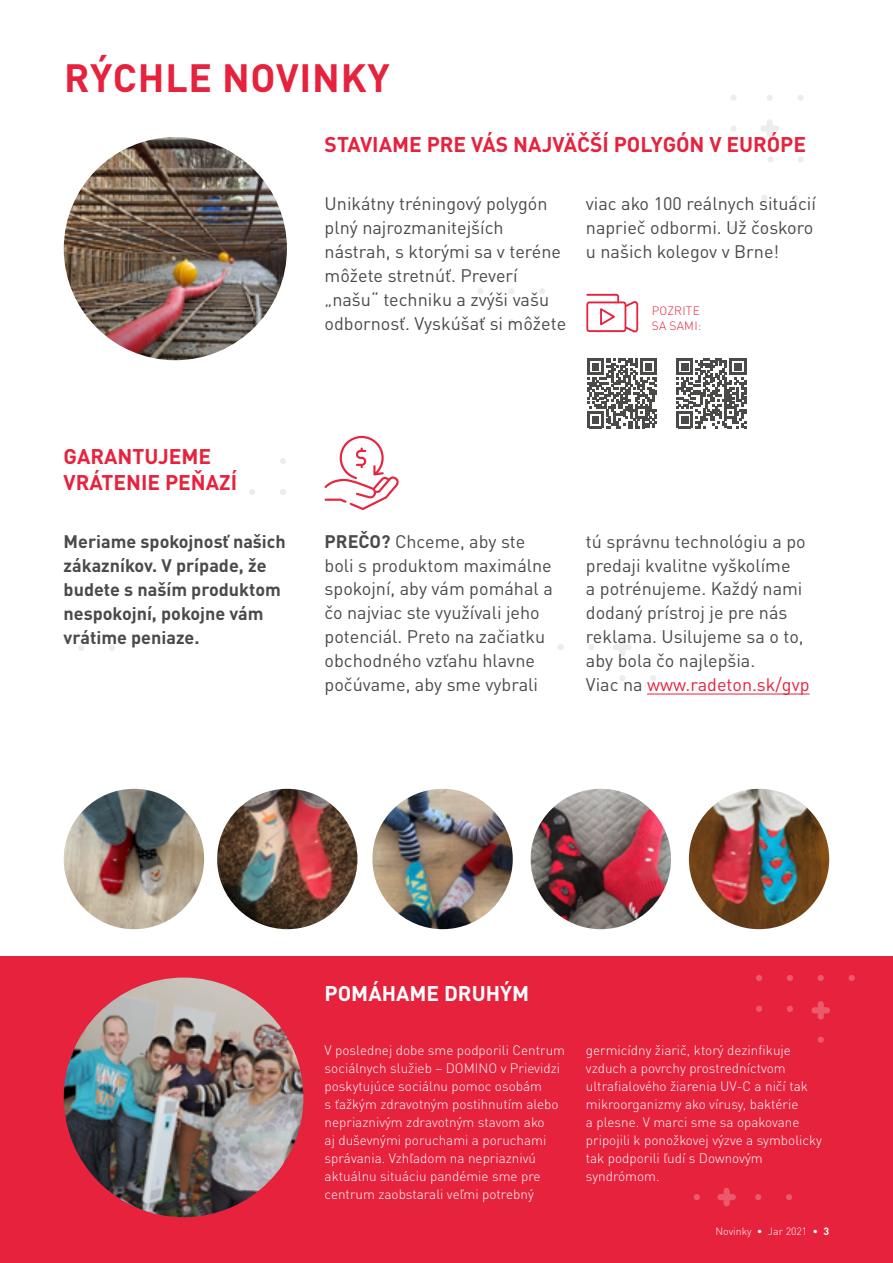
<style>
.page{position:relative;width:893px;height:1263px;background:#fff}
.page>*{position:absolute;margin:0;border:0;box-sizing:border-box;transform-origin:0 0}
.t1{font:700 39px "DIN Pro";letter-spacing:.02em;color:#e6223d}
.t2{font:700 21px/25.2px "DIN Pro";color:#e6223d}
.t3{font:700 21px "DIN Pro";color:#fff}
.t4{font:18px/24px "DIN Pro";color:#4a4a49}
.t5{font:700 18px/24px "DIN Pro";color:#4a4a49}
.t6{font:300 13.5px/18px "DIN Pro";color:#fff}
.t7{font:300 12px/15px "DIN Pro";letter-spacing:.02em;color:#e6223d}
.t8{font:300 10.5px "DIN Pro";color:#fff}
.s1{font-weight:700}
.s2{color:#e6223d}
</style>
<div class="page">
<div style="left:0;top:957px;width:893px;height:306px;background:#e6223d"></div>
<svg style="left:140px;top:614px;width:6px;height:6px"></svg>
<svg style="left:109px;top:614px;width:6px;height:6px"></svg>
<svg style="left:109px;top:645px;width:6px;height:6px"></svg>
<svg style="left:78px;top:645px;width:6px;height:6px"></svg>
<svg style="left:792px;top:195px;width:6px;height:6px"></svg>
<div style="left:797px;top:156px;width:7px;height:7px;background:#ededed;border-radius:50%"></div>
<div style="left:792px;top:225px;width:6px;height:7px;background:#ededed;border-radius:50%"></div>
<svg style="left:761px;top:195px;width:6px;height:6px"></svg>
<div style="left:761px;top:225px;width:6px;height:7px;background:#ededed;border-radius:50%"></div>
<div style="left:730px;top:225px;width:7px;height:7px;background:#ededed;border-radius:50%"></div>
<svg style="left:477px;top:319px;width:6px;height:6px"></svg>
<svg style="left:477px;top:288px;width:6px;height:6px"></svg>
<svg style="left:508px;top:319px;width:6px;height:6px"></svg>
<svg style="left:508px;top:288px;width:6px;height:6px"></svg>
<svg style="left:539px;top:288px;width:6px;height:6px"></svg>
<svg style="left:280px;top:458px;width:6px;height:6px"></svg>
<svg style="left:280px;top:489px;width:6px;height:6px"></svg>
<svg style="left:249px;top:489px;width:6px;height:6px"></svg>
<div style="left:557px;top:644px;width:7px;height:6px;background:#ededed;border-radius:50%"></div>
<div style="left:588px;top:644px;width:7px;height:6px;background:#ededed;border-radius:50%"></div>
<svg style="left:619px;top:675px;width:6px;height:6px"></svg>
<svg style="left:650px;top:675px;width:6px;height:6px"></svg>
<svg style="left:613px;top:638px;width:19px;height:18px"></svg>
<div style="left:797px;top:95px;width:7px;height:6px;background:#ededed;border-radius:50%"></div>
<svg style="left:767px;top:95px;width:6px;height:6px"></svg>
<div style="left:767px;top:156px;width:7px;height:7px;background:#ededed;border-radius:50%"></div>
<div style="left:730px;top:126px;width:7px;height:6px;background:#ededed;border-radius:50%"></div>
<div style="left:730px;top:95px;width:7px;height:6px;background:#ededed;border-radius:50%"></div>
<svg style="left:761px;top:119px;width:18px;height:19px"></svg>
<svg style="left:694px;top:1194px;width:6px;height:6px"></svg>
<svg style="left:755px;top:1194px;width:6px;height:6px"></svg>
<svg style="left:786px;top:1194px;width:6px;height:6px"></svg>
<svg style="left:717px;top:1188px;width:19px;height:18px"></svg>
<svg style="left:818px;top:975px;width:6px;height:6px"></svg>
<div style="left:818px;top:1036px;width:6px;height:7px;background:#ec586c;border-radius:50%"></div>
<svg style="left:756px;top:975px;width:6px;height:6px"></svg>
<svg style="left:756px;top:1006px;width:6px;height:6px"></svg>
<div style="left:848px;top:975px;width:7px;height:6px;background:#ec586c;border-radius:50%"></div>
<svg style="left:787px;top:975px;width:6px;height:6px"></svg>
<svg style="left:787px;top:1006px;width:6px;height:6px"></svg>
<svg style="left:811px;top:1001px;width:19px;height:18px"></svg>
<svg style="left:325px;top:436px;width:74px;height:74px"></svg>
<img style="left:64px;top:137px;width:223px;height:223px;border-radius:112px">
<img style="left:64px;top:977px;width:239px;height:240px;border-radius:120px">
<img style="left:64px;top:789px;width:140px;height:140px;border-radius:70px">
<img style="left:217px;top:789px;width:140px;height:140px;border-radius:70px">
<img style="left:372px;top:789px;width:141px;height:140px;border-radius:70px">
<img style="left:531px;top:789px;width:140px;height:140px;border-radius:70px">
<img style="left:689px;top:789px;width:140px;height:140px;border-radius:70px">
<hr style="left:647px;top:693px;width:162px;height:1px;background:#e6223d">
<svg style="left:676px;top:358px;width:70px;height:70px"></svg>
<svg style="left:587px;top:358px;width:70px;height:70px"></svg>
<svg style="left:586px;top:294px;width:52px;height:38px"></svg>
<h1 class="t1" style="left:64px;top:45px;width:327px">RÝCHLE NOVINKY</h1>
<p class="t2" style="left:325px;top:129px;width:483px">STAVIAME PRE VÁS NAJVÄČŠÍ POLYGÓN V EURÓPE</p>
<p class="t4" style="left:325px;top:190px;width:243px">Unikátny tréningový polygón plný najrozmanitejších nástrah, s ktorými sa v teréne môžete stretnúť. Preverí „našu“ techniku a zvýši vašu odbornosť. Vyskúšať si môžete</p>
<p class="t4" style="left:586px;top:190px;width:232px">viac ako 100 reálnych situácií naprieč odbormi. Už čoskoro u našich kolegov v Brne!</p>
<p class="t7" style="left:652px;top:302px;width:51px">POZRITE<br>SA SAMI:</p>
<p class="t2" style="left:64px;top:442px;width:175px">GARANTUJEME<br>VRÁTENIE PEŇAZÍ</p>
<p class="t5" style="left:64px;top:527px;width:224px">Meriame spokojnosť našich zákazníkov. V prípade, že budete s naším produktom nespokojní, pokojne vám vrátime peniaze.</p>
<p class="t4" style="left:325px;top:527px;width:230px"><span class="s1">PREČO?</span> Chceme, aby ste boli s produktom maximálne spokojní, aby vám pomáhal a čo najviac ste využívali jeho potenciál. Preto na začiatku obchodného vzťahu hlavne počúvame, aby sme vybrali</p>
<p class="t4" style="left:586px;top:527px;width:225px">tú správnu technológiu a po predaji kvalitne vyškolíme<br>a potrénujeme. Každý nami dodaný prístroj je pre nás reklama. Usilujeme sa o to, aby bola čo najlepšia.<br>Viac na <span class="s2">www.radeton.sk/gvp</span></p>
<p class="t3" style="left:325px;top:976px;width:206px">POMÁHAME DRUHÝM</p>
<p class="t6" style="left:325px;top:1040px;width:242px">V poslednej dobe sme podporili Centrum sociálnych služieb – DOMINO v Prievidzi poskytujúce sociálnu pomoc osobám<br>s ťažkým zdravotným postihnutím alebo nepriaznivým zdravotným stavom ako<br>aj duševnými poruchami a poruchami správania. Vzhľadom na nepriaznivú aktuálnu situáciu pandémie sme pre centrum zaobstarali veľmi potrebný</p>
<p class="t6" style="left:586px;top:1040px;width:238px">germicídny žiarič, ktorý dezinfikuje vzduch a povrchy prostredníctvom ultrafialového žiarenia UV-C a ničí tak mikroorganizmy ako vírusy, baktérie<br>a plesne. V marci sme sa opakovane pripojili k ponožkovej výzve a symbolicky tak podporili ľudí s Downovým syndrómom.</p>
<p class="t8" style="left:715px;top:1223px;width:115px">Novinky • Jar 2021 • <span class="s1">3</span></p>
</div>
